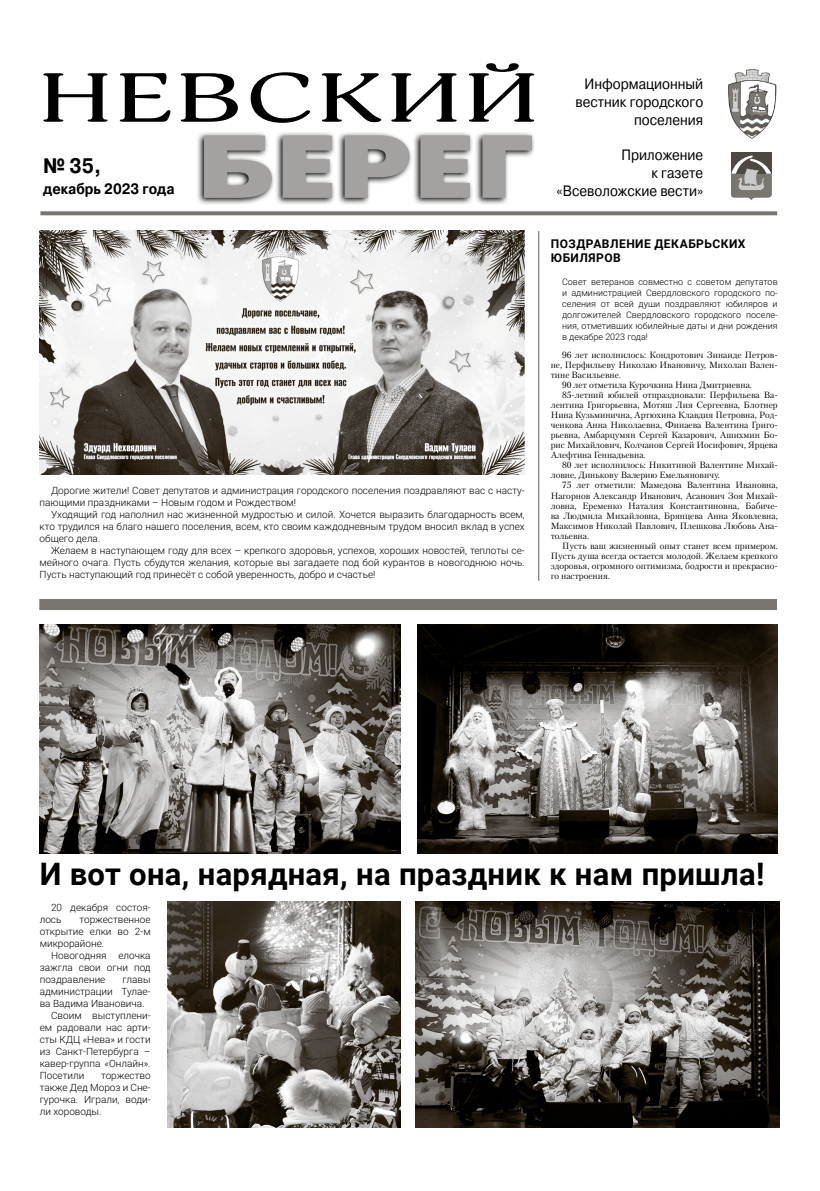
<style>
.page{position:relative;width:820px;height:1191px;background:#fff}
.page>*{position:absolute;margin:0;border:0;box-sizing:border-box;transform-origin:0 0}
.t1{font:700 89px "Futura Futuris C";color:#a4a2a1;scale:1.33 1}
.t2{font:68px "Adonis C";letter-spacing:.03em;color:#000;scale:1.61 1}
.t3{font:700 31px "Roboto";letter-spacing:.01em;color:#000}
.t4{font:700 21px "Pragmatica C";color:#000;scale:.9 1}
.t5{font:15px/18px "Pragmatica C";color:#000;text-align:right;scale:.9 1}
.t6{font:700 15px "Pragmatica C";color:#000;scale:.9 1}
.t7{font:700 12px/14px "Roboto";letter-spacing:.04em;color:#000}
.t8{font:300 10px/12px "Roboto";color:#000;text-align:justify}
.t9{font:9px "Petersburg C";color:#000}
.t10{font:300 9px/11px "Roboto";color:#000;text-align:justify}
</style>
<div class="page">
<div style="left:731px;top:153px;width:40px;height:21px;background:#4e4842"></div>
<svg style="left:731px;top:155px;width:40px;height:45px"></svg>
<svg style="left:197px;top:132px;width:337px;height:72px"></svg>
<svg style="left:40px;top:211px;width:736px;height:4px;background:#837f7b"></svg>
<img style="left:728px;top:69px;width:48px;height:70px">
<img style="left:40px;top:230px;width:484px;height:245px">
<hr style="left:538px;top:231px;width:1px;height:350px;background:#625d58">
<div style="left:39px;top:599px;width:737px;height:11px;background:#797571"></div>
<img style="left:40px;top:624px;width:360px;height:229px">
<img style="left:417px;top:624px;width:360px;height:229px">
<img style="left:416px;top:901px;width:362px;height:226px">
<img style="left:168px;top:901px;width:232px;height:226px">
<h2 class="t2" style="left:38px;top:59px;width:312px">НЕВСКИЙ</h2>
<h1 class="t1" style="left:196px;top:118px;width:255px">БЕРЕГ</h1>
<h3 class="t4" style="left:43px;top:154px;width:66px">№ 35,</h3>
<h3 class="t6" style="left:43px;top:181px;width:147px">декабрь 2023 года</h3>
<p class="t8" style="left:40px;top:484px;width:486px;text-indent:11px">Дорогие жители! Совет депутатов и администрация городского поселения поздравляют вас с насту&shy;пающими праздниками – Новым годом и Рождеством!</p>
<p class="t8" style="left:40px;top:508px;width:486px;text-indent:11px">Уходящий год наполнил нас жизненной мудростью и силой. Хочется выразить благодарность всем, кто трудился на благо нашего поселения, всем, кто своим каждодневным трудом вносил вклад в успех общего дела.</p>
<p class="t8" style="left:40px;top:544px;width:486px;text-indent:11px">Желаем в наступающем году для всех – крепкого здоровья, успехов, хороших новостей, теплоты се&shy;мейного очага. Пусть сбудутся желания, которые вы загадаете под бой курантов в новогоднюю ночь.<br>Пусть наступающий год принесёт с собой уверенность, добро и счастье!</p>
<h3 class="t5" style="left:575px;top:75px;width:143px">Информационный вестник городского поселения</h3>
<h3 class="t5" style="left:556px;top:146px;width:164px">Приложение<br>к газете «Всеволожские вести»</h3>
<h3 class="t7" style="left:550px;top:236px;width:196px">ПОЗДРАВЛЕНИЕ ДЕКАБРЬСКИХ<br>ЮБИЛЯРОВ</h3>
<p class="t10" style="left:562px;top:275px;width:217px">Совет ветеранов совместно с советом депутатов и администрацией Свердловского городского по&shy;селения от всей души поздравляют юбиляров и долгожителей Свердловского городского поселе&shy;ния, отметивших юбилейные даты и дни рождения в декабре 2023 года!</p>
<p class="t9" style="left:562px;top:350px;width:217px">96 лет исполнилось: Кондротович Зинаиде Петров-</p>
<p class="t9" style="left:550px;top:360px;width:228px">не, Перфильеву Николаю Ивановичу, Михолап Вален-</p>
<p class="t9" style="left:550px;top:370px;width:72px">тине Васильевне.</p>
<p class="t9" style="left:562px;top:380px;width:191px">90 лет отметила Курочкина Нина Дмитриевна.</p>
<p class="t9" style="left:562px;top:390px;width:217px">85-летний юбилей отпраздновали: Перфильева Ва-</p>
<p class="t9" style="left:550px;top:400px;width:228px">лентина Григорьевна, Мотяш Лия Сергеевна, Блотнер</p>
<p class="t9" style="left:550px;top:410px;width:228px">Нина Кузьминична, Артюхина Клавдия Петровна, Род-</p>
<p class="t9" style="left:550px;top:420px;width:228px">ченкова Анна Николаевна, Финаева Валентина Григо-</p>
<p class="t9" style="left:550px;top:430px;width:228px">рьевна, Амбарцумян Сергей Казарович, Ашихмин Бо-</p>
<p class="t9" style="left:550px;top:440px;width:228px">рис Михайлович, Колчанов Сергей Иосифович, Ярцева</p>
<p class="t9" style="left:550px;top:450px;width:96px">Алефтина Геннадьевна.</p>
<p class="t9" style="left:562px;top:460px;width:217px">80 лет исполнилось: Никитиной Валентине Михай-</p>
<p class="t9" style="left:550px;top:470px;width:171px">ловне, Динькову Валерию Емельяновичу.</p>
<p class="t9" style="left:562px;top:480px;width:217px">75 лет отметили: Мамедова Валентина Ивановна,</p>
<p class="t9" style="left:550px;top:490px;width:228px">Нагорнов Александр Иванович, Асанович Зоя Михай-</p>
<p class="t9" style="left:550px;top:500px;width:228px">ловна, Еременко Наталия Константиновна, Бабиче-</p>
<p class="t9" style="left:550px;top:510px;width:228px">ва Людмила Михайловна, Брянцева Анна Яковлевна,</p>
<p class="t9" style="left:550px;top:520px;width:228px">Максимов Николай Павлович, Плешкова Любовь Ана-</p>
<p class="t9" style="left:550px;top:530px;width:40px">тольевна.</p>
<p class="t9" style="left:562px;top:540px;width:217px">Пусть ваш жизненный опыт станет всем примером.</p>
<p class="t9" style="left:550px;top:550px;width:228px">Пусть душа всегда остается молодой. Желаем крепкого</p>
<p class="t9" style="left:550px;top:560px;width:228px">здоровья, огромного оптимизма, бодрости и прекрасно-</p>
<p class="t9" style="left:550px;top:570px;width:61px">го настроения.</p>
<h3 class="t3" style="left:40px;top:852px;width:726px">И вот она, нарядная, на праздник к нам пришла!</h3>
<p class="t8" style="left:40px;top:901px;width:112px;text-indent:11px">20 декабря состоя&shy;лось</p>
<p class="t8" style="left:40px;top:913px;width:112px;text-indent:40px">торжественное открытие елки во 2-м микрорайоне.</p>
<p class="t8" style="left:40px;top:949px;width:112px;text-indent:11px">Новогодняя елочка зажгла свои огни под поздравление</p>
<p class="t8" style="left:122px;top:973px;width:30px">главы</p>
<p class="t8" style="left:40px;top:985px;width:112px">администрации Тулае-</p>
<p class="t8" style="left:40px;top:997px;width:106px">ва Вадима Ивановича.</p>
<p class="t8" style="left:51px;top:1009px;width:101px">Своим выступлени-</p>
<p class="t8" style="left:40px;top:1021px;width:112px">ем радовали нас арти-</p>
<p class="t8" style="left:40px;top:1033px;width:112px">сты КДЦ «Нева» и гости</p>
<p class="t8" style="left:40px;top:1045px;width:112px">из Санкт-Петербурга –</p>
<p class="t8" style="left:40px;top:1057px;width:112px">кавер-группа «Онлайн».</p>
<p class="t8" style="left:40px;top:1069px;width:46px">Посетили</p>
<p class="t8" style="left:40px;top:1069px;width:112px;text-indent:61px">торжество также Дед Мороз и Сне&shy;гурочка. Играли, води&shy;ли хороводы.</p>
</div>
